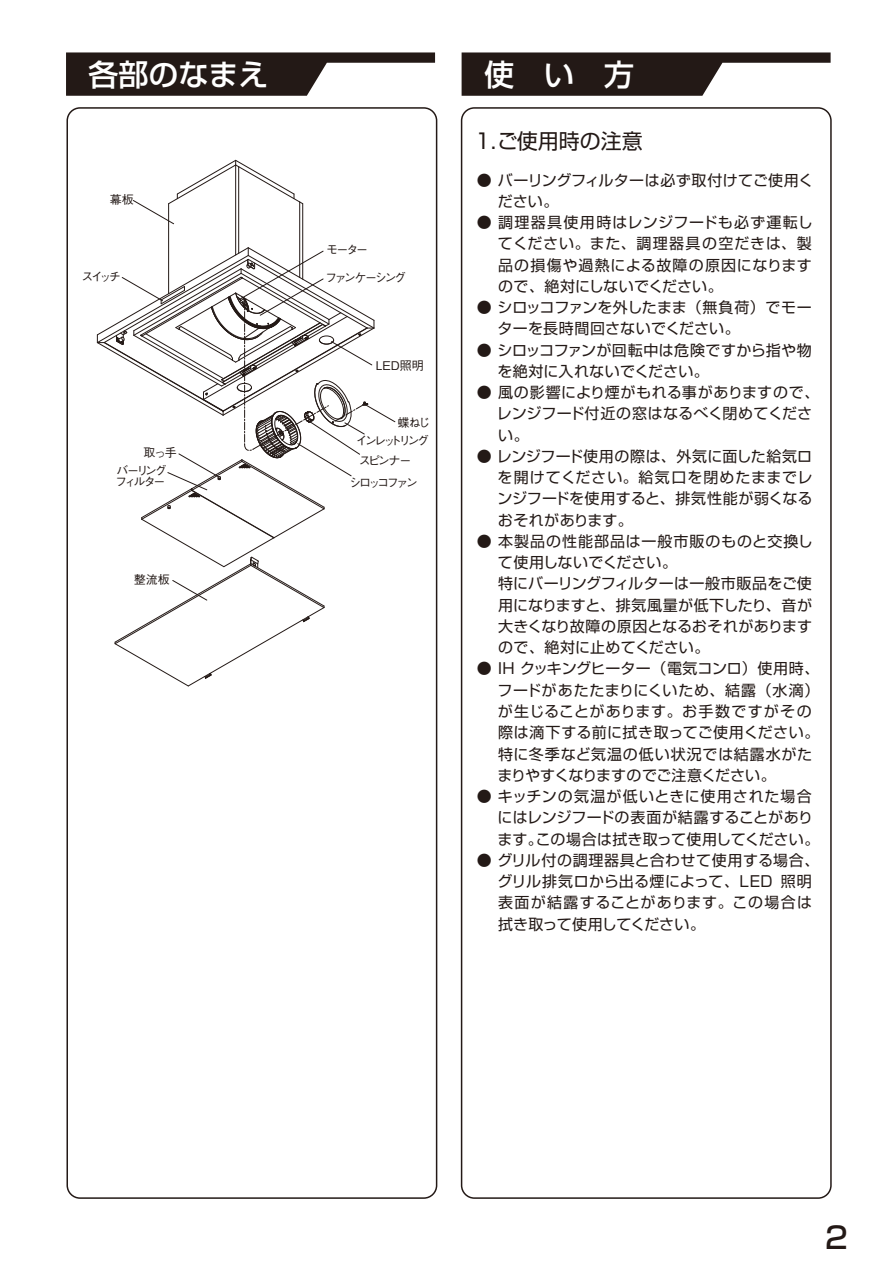
<style>
.page{position:relative;width:893px;height:1263px;background:#fff}
.page>*{position:absolute;margin:0;border:0;box-sizing:border-box;transform-origin:0 0}
.t1{font:500 30px "Shin Go Pro";color:#fff}
.t2{font:500 30px "Shin Go Pro";color:#231916}
.t3{font:21px "Shin Go Pro";color:#231916}
.t4{font:15px/21.3px "Shin Go Pro";letter-spacing:.025em;color:#231916}
.t5{font:15px "Shin Go Pro";letter-spacing:.065em;color:#231916}
.t6{font:15px "Shin Go Pro";color:#231916}
.t7{font:15px "Shin Go Pro";letter-spacing:-.005em;color:#231916}
.t8{font:15px "Shin Go Pro";letter-spacing:.005em;color:#231916}
.t9{font:500 12px/22px "Gothic BBB Pro";letter-spacing:-.185em;color:#231916;text-align:center}
.t10{font:500 12px/18.3px "Gothic BBB Pro";letter-spacing:-.22em;color:#231916;text-align:right}
.t11{font:500 12px/18.5px "Gothic BBB Pro";letter-spacing:-.145em;color:#231916}
</style>
<div class="page">
<svg style="left:66px;top:52px;width:369px;height:44px"></svg>
<div style="left:66px;top:107px;width:371px;height:1092px;border:2px solid #231916;border-radius:13px"></div>
<div style="left:461px;top:107px;width:371px;height:1092px;border:2px solid #231916;border-radius:13px"></div>
<svg style="left:462px;top:52px;width:369px;height:44px"></svg>
<hr style="left:235px;top:165px;width:1px;height:90px;background:#231916">
<hr style="left:168px;top:204px;width:1px;height:90px;background:#231916">
<hr style="left:238px;top:167px;width:1px;height:86px;background:#231916">
<hr style="left:299px;top:202px;width:1px;height:75px;background:#231916">
<hr style="left:302px;top:204px;width:1px;height:75px;background:#231916">
<svg style="left:132px;top:159px;width:172px;height:66px"></svg>
<svg style="left:96px;top:247px;width:300px;height:440px"></svg>
<h1 class="t1" style="left:89px;top:50px;width:181px">各部のなまえ</h1>
<h1 class="t1" style="left:484px;top:50px;width:151px">使　い　方</h1>
<p class="t9" style="left:110px;top:187px;width:25px">幕板</p>
<p class="t9" style="left:81px;top:264px;width:41px">スイッチ</p>
<p class="t11" style="left:116px;top:441px;width:62px;text-indent:27px">取っ手バーリング</p>
<p class="t9" style="left:115px;top:469px;width:52px">フィルター</p>
<p class="t9" style="left:134px;top:567px;width:37px">整流板</p>
<p class="t9" style="left:326px;top:237px;width:43px">モーター</p>
<p class="t9" style="left:325px;top:265px;width:83px">ファンケーシング</p>
<p class="t9" style="left:376px;top:353px;width:49px">LED照明</p>
<p class="t10" style="left:356px;top:412px;width:76px">蝶ねじ<br>インレットリング</p>
<p class="t9" style="left:349px;top:448px;width:70px">スピンナー<br>シロッコファン</p>
<h2 class="t3" style="left:475px;top:124px;width:169px">1.ご使用時の注意</h2>
<p class="t4" style="left:498px;top:167px;width:317px;text-indent:-21px">● バーリングフィルターは必ず取付けてご使用ください。</p>
<p class="t4" style="left:498px;top:210px;width:316px;text-align:justify;text-indent:-21px">● 調理器具使用時はレンジフードも必ず運転してください。また、調理器具の空だきは、製品の損傷や過熱による故障の原因になりますので、絶対にしないでください。</p>
<p class="t4" style="left:498px;top:295px;width:316px;text-indent:-21px">● シロッコファンを外したまま（無負荷）でモーターを長時間回さないでください。</p>
<p class="t4" style="left:498px;top:337px;width:316px;text-indent:-21px">● シロッコファンが回転中は危険ですから指や物を絶対に入れないでください。</p>
<p class="t4" style="left:497px;top:380px;width:324px;text-indent:-20px">● 風の影響により煙がもれる事がありますので、レンジフード付近の窓はなるべく閉めてください。</p>
<p class="t4" style="left:497px;top:444px;width:317px;text-align:justify;text-indent:-21px">● レンジフード使用の際は、外気に面した給気ロを開けてください。給気口を閉めたままでレンジフードを使用すると、排気性能が弱くなるおそれがあります。</p>
<p class="t5" style="left:477px;top:529px;width:338px">● 本製品の性能部品は一般市販のものと交換し</p>
<p class="t8" style="left:498px;top:550px;width:181px">て使用しないでください。</p>
<p class="t4" style="left:477px;top:571px;width:337px">　 特にバーリングフィルターは一般市販品をご使</p>
<p class="t6" style="left:498px;top:593px;width:315px">用になりますと、排気風量が低下したり、音が</p>
<p class="t7" style="left:498px;top:614px;width:315px">大きくなり故障の原因となるおそれがあります</p>
<p class="t4" style="left:498px;top:635px;width:213px">ので、絶対に止めてください。</p>
<p class="t4" style="left:497px;top:656px;width:323px;text-indent:-21px">● IH クッキングヒーター（電気コンロ）使用時、フードがあたたまりにくいため、結露（水滴）が生じることがあります。お手数ですがその際は滴下する前に拭き取ってご使用ください。特に冬季など気温の低い状況では結露水がたまりやすくなりますのでご注意ください。</p>
<p class="t4" style="left:498px;top:784px;width:323px;text-indent:-21px">● キッチンの気温が低いときに使用された場合にはレンジフードの表面が結露することがあります。この場合は拭き取って使用してください。</p>
<p class="t4" style="left:497px;top:848px;width:323px;text-indent:-21px">● グリル付の調理器具と合わせて使用する場合、グリル排気ロから出る煙によって、LED 照明表面が結露することがあります。この場合は拭き取って使用してください。</p>
<h1 class="t2" style="left:825px;top:1213px;width:24px">2</h1>
</div>
